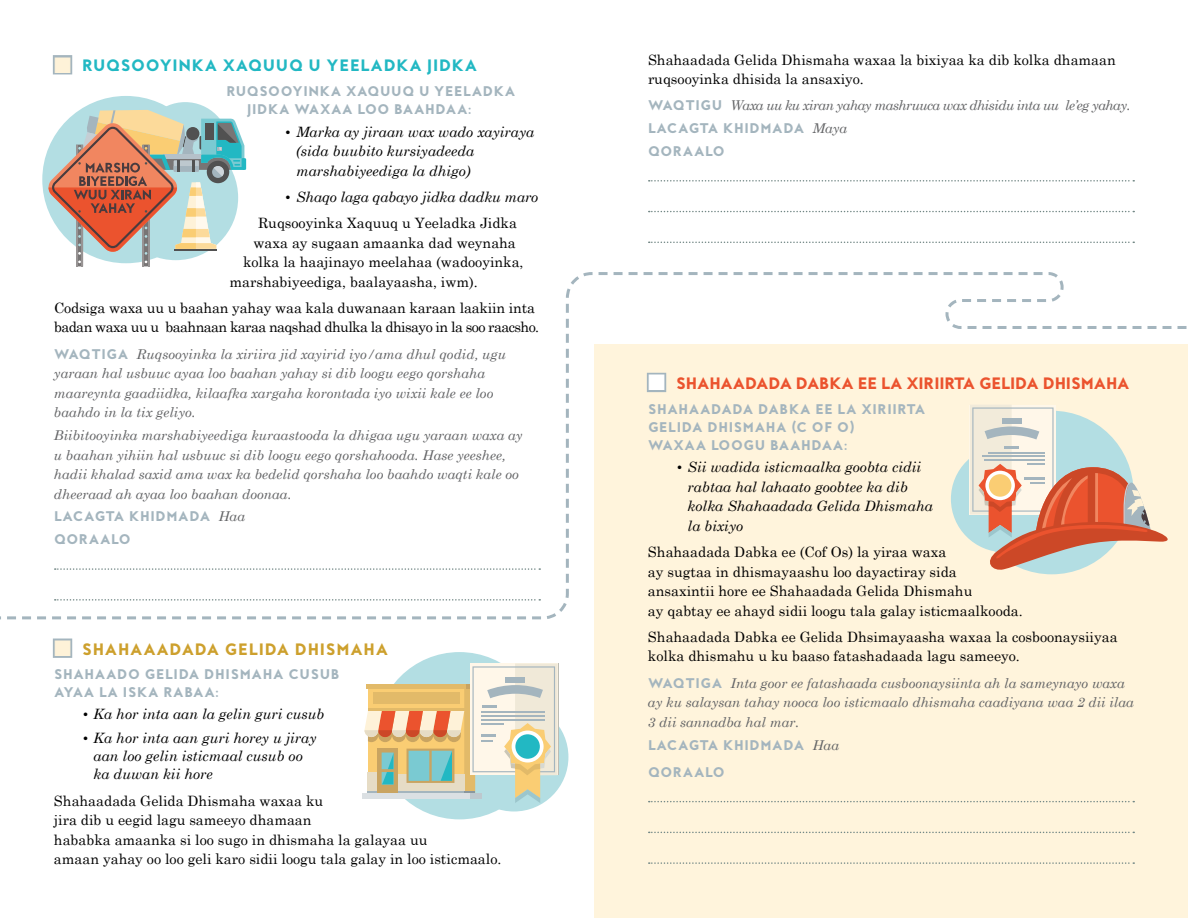
<style>
.page{position:relative;width:1188px;height:918px;background:#fff}
.page>*{position:absolute;margin:0;border:0;box-sizing:border-box;transform-origin:0 0}
.t1{font:900 15px "MB Empire";letter-spacing:-.01em;color:#eb532e}
.t2{font:900 15px "MB Empire";letter-spacing:.05em;color:#22b8c3}
.t3{font:900 15px "MB Empire";letter-spacing:.05em;color:#cda02d}
.t4{font:14.25px/19.5px "Century Schoolbook";color:#000}
.t5{font:italic 14.25px/19.5px "Century Schoolbook";color:#000}
.t6{font:14.25px/19.5px "Century Schoolbook";letter-spacing:-.04em;color:#000}
.t7{font:italic 13.5px/19.5px "Century Schoolbook";color:#636466}
.t8{font:italic 13.5px "Century Schoolbook";letter-spacing:-.04em;color:#636466}
.t9{font:900 12.75px/18px "MB Empire";letter-spacing:.05em;color:#a4b5be}
.s1{color:#fef2d8}
.s2{font-family:"MB Empire";font-weight:900;font-style:normal;font-size:12.75px;color:#a4b5be}
.s3{font-family:"Century Schoolbook";font-weight:400;font-style:italic;font-size:13.5px;color:#636466}
.s4{color:#fff}
</style>
<div class="page">
<svg style="left:594px;top:272px;width:594px;height:73px"></svg>
<svg style="left:0;top:272px;width:593px;height:347px"></svg>
<div style="left:594px;top:345px;width:594px;height:573px;background:#fff4dc"></div>
<svg style="left:55px;top:568px;width:485px;height:2px"></svg>
<svg style="left:55px;top:599px;width:485px;height:2px"></svg>
<div style="left:53px;top:55px;width:19px;height:19px;border:4px solid #a4b5be"></div>
<div style="left:53px;top:639px;width:19px;height:19px;border:4px solid #a4b5be"></div>
<div style="left:459px;top:703px;width:109px;height:108px;background:#b3dee3;border-radius:50%"></div>
<div style="left:376px;top:652px;width:167px;height:167px;background:#b3dee3;border-radius:50%"></div>
<div style="left:362px;top:794px;width:108px;height:5px;background:#dbe0e3"></div>
<div style="left:515px;top:664px;width:43px;height:111px;background:#f0e9d8"></div>
<svg style="left:364px;top:666px;width:191px;height:137px"></svg>
<div style="left:42px;top:96px;width:168px;height:167px;background:#b3dee3;border-radius:50%"></div>
<div style="left:141px;top:102px;width:88px;height:88px;background:#b3dee3;border-radius:50%"></div>
<svg style="left:47px;top:110px;width:199px;height:156px"></svg>
<hr style="left:175px;top:249px;width:42px;height:2px;background:#515151">
<svg style="left:649px;top:180px;width:485px;height:2px"></svg>
<svg style="left:649px;top:211px;width:485px;height:1px"></svg>
<svg style="left:649px;top:242px;width:485px;height:1px"></svg>
<svg style="left:649px;top:801px;width:485px;height:1px"></svg>
<svg style="left:649px;top:832px;width:485px;height:1px"></svg>
<svg style="left:649px;top:862px;width:485px;height:2px"></svg>
<div style="left:647px;top:373px;width:19px;height:19px;border:4px solid #a4b5be"></div>
<div style="left:951px;top:446px;width:106px;height:106px;background:#b3dee3;border-radius:50%"></div>
<div style="left:970px;top:405px;width:42px;height:110px;background:#f2ebda"></div>
<svg style="left:972px;top:407px;width:196px;height:165px"></svg>
<p class="t2" style="left:54px;top:55px;width:425px"><span class="s1">■</span> RUQSOOYINKA XAQUUQ U YEELADKA JIDKA</p>
<p class="t9" style="left:247px;top:82px;width:269px;text-indent:-21px">RUQSOOYINKA XAQUUQ U YEELADKA<br>JIDKA WAXAA LOO BAAHDAA:</p>
<p class="t5" style="left:296px;top:122px;width:240px;text-indent:-13px">• Marka ay jiraan wax wado xayiraya (sida buubito kursiyadeeda marshabiyeediga la dhigo)</p>
<p class="t5" style="left:284px;top:187px;width:256px">• Shaqo laga qabayo jidka dadku maro</p>
<p class="t4" style="left:258px;top:213px;width:260px">Ruqsooyinka Xaquuq u Yeeladka Jidka</p>
<p class="t4" style="left:254px;top:232px;width:264px">waxa ay sugaan amaanka dad weynaha</p>
<p class="t4" style="left:243px;top:252px;width:282px">kolka la haajinayo meelahaa (wadooyinka,</p>
<p class="t4" style="left:230px;top:271px;width:250px">marshabiyeediga, baalayaasha, iwm).</p>
<p class="t6" style="left:54px;top:298px;width:487px">Codsiga waxa uu u baahan yahay waa kala duwanaan karaan laakiin inta badan waxa uu u baahnaan karaa naqshad dhulka la dhisayo in la soo raacsho.</p>
<p class="t7" style="left:54px;top:344px;width:453px"><span class="s2">WAQTIGA</span> Ruqsooyinka la xiriira jid xayirid iyo/ama dhul qodid, ugu yaraan hal usbuuc ayaa loo baahan yahay si dib loogu eego qorshaha maareynta gaadiidka, kilaafka xargaha korontada iyo wixii kale ee loo baahdo in la tix geliyo.</p>
<p class="t7" style="left:54px;top:425px;width:470px">Biibitooyinka marshabiyeediga kuraastooda la dhigaa ugu yaraan waxa ay u baahan yihiin hal usbuuc si dib loogu eego qorshahooda. Hase yeeshee, hadii khalad saxid ama wax ka bedelid qorshaha loo baahdo waqti kale oo dheeraad ah ayaa loo baahan doonaa.</p>
<p class="t9" style="left:54px;top:505px;width:193px;line-height:22.8px">LACAGTA KHIDMADA <span class="s3">Haa<br></span>QORAALO</p>
<p class="t3" style="left:54px;top:639px;width:336px"><span class="s1">■</span> SHAHAAADADA GELIDA DHISMAHA</p>
<p class="t9" style="left:54px;top:665px;width:287px">SHAHAADO GELIDA DHISMAHA CUSUB<br>AYAA LA ISKA RABAA:</p>
<p class="t5" style="left:81px;top:704px;width:245px">• Ka hor inta aan la gelin guri cusub</p>
<p class="t5" style="left:94px;top:729px;width:224px;line-height:18px;text-indent:-13px">• Ka hor inta aan guri horey u jiray aan loo gelin isticmaal cusub oo ka duwan kii hore</p>
<p class="t4" style="left:54px;top:790px;width:449px">Shahaadada Gelida Dhismaha waxaa ku<br>jira dib u eegid lagu sameeyo dhamaan<br>hababka amaanka si loo sugo in dhismaha la galayaa uu<br>amaan yahay oo loo geli karo sidii loogu tala galay in loo isticmaalo.</p>
<p class="t4" style="left:648px;top:49px;width:469px">Shahaadada Gelida Dhismaha waxaa la bixiyaa ka dib kolka dhamaan ruqsooyinka dhisida la ansaxiyo.</p>
<p class="t8" style="left:648px;top:97px;width:484px"><span class="s2">WAQTIGU</span> Waxa uu ku xiran yahay mashruuca wax dhisidu inta uu le’eg yahay.</p>
<p class="t9" style="left:648px;top:117px;width:201px;line-height:22.8px">LACAGTA KHIDMADA <span class="s3">Maya<br></span>QORAALO</p>
<p class="t1" style="left:648px;top:373px;width:483px"><span class="s4">■</span> SHAHAADADA DABKA EE LA XIRIIRTA GELIDA DHISMAHA</p>
<p class="t9" style="left:648px;top:400px;width:279px">SHAHAADADA DABKA EE LA XIRIIRTA<br>GELIDA DHISMAHA (C of</p>
<p class="t9" style="left:648px;top:418px;width:208px;text-indent:189px">O)<br>WAXAA LOOGU BAAHDAA:</p>
<p class="t5" style="left:688px;top:457px;width:247px;text-indent:-13px">• Sii wadida isticmaalka goobta cidii rabtaa hal lahaato goobtee ka dib kolka Shahaadada Gelida Dhismaha la bixiyo</p>
<p class="t4" style="left:648px;top:542px;width:376px">Shahaadada Dabka ee (Cof Os) la yiraa waxa<br>ay sugtaa in dhismayaashu loo dayactiray sida ansaxintii hore ee Shahaadada Gelida Dhismahu<br>ay qabtay ee ahayd sidii loogu tala galay isticmaalkooda.</p>
<p class="t4" style="left:648px;top:627px;width:471px">Shahaadada Dabka ee Gelida Dhsimayaasha waxaa la cosboonaysiiyaa kolka dhismahu u ku baaso fatashadaada lagu sameeyo.</p>
<p class="t7" style="left:648px;top:673px;width:487px"><span class="s2">WAQTIGA</span> Inta goor ee fatashaada cusboonaysiinta ah la sameynayo waxa ay ku salaysan tahay nooca loo isticmaalo dhismaha caadiyana waa 2 dii ilaa<br>3 dii sannadba hal mar.</p>
<p class="t9" style="left:648px;top:731px;width:193px;line-height:27.3px">LACAGTA KHIDMADA <span class="s3">Haa<br></span>QORAALO</p>
</div>
